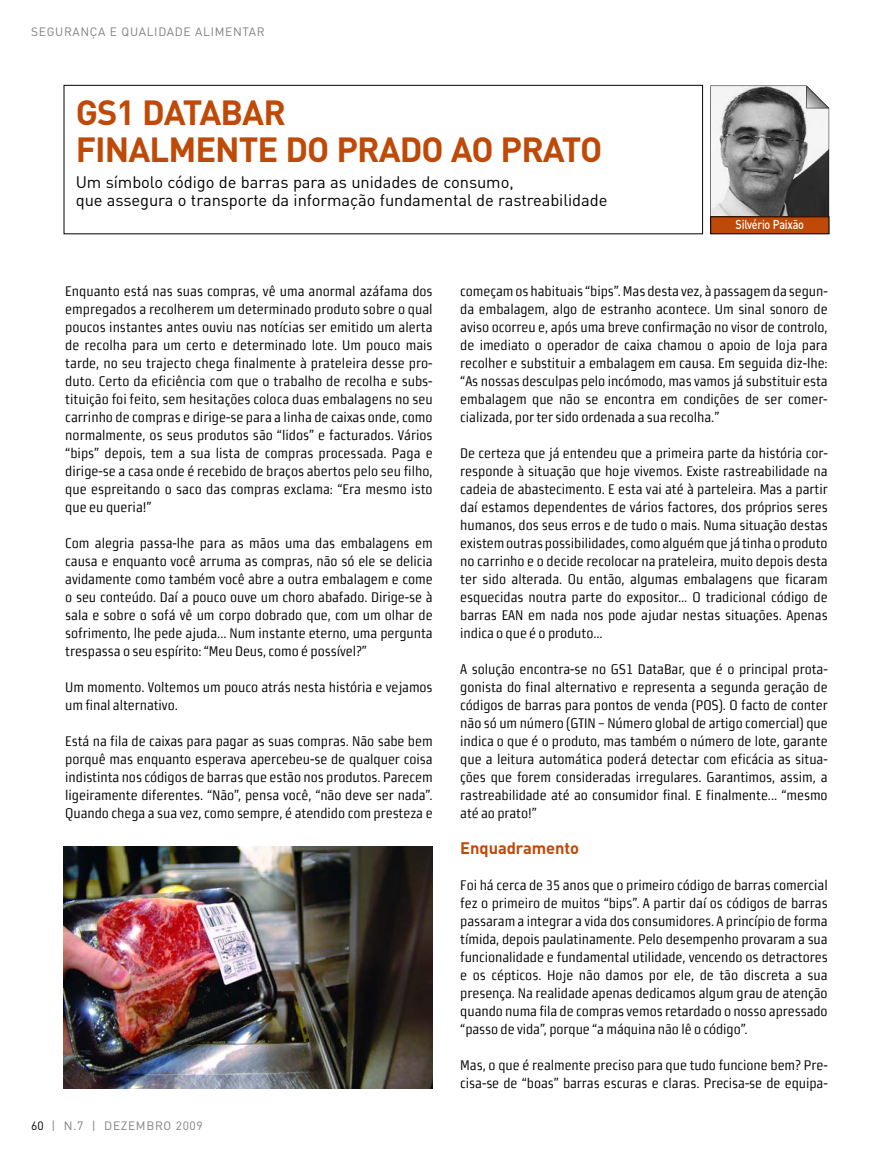
<style>
.page{position:relative;width:893px;height:1149px;background:#fff}
.page>*{position:absolute;margin:0;border:0;box-sizing:border-box;transform-origin:0 0}
.t1{font:700 34.5px/37.5px "DIN";letter-spacing:-.025em;color:#bf4907}
.t2{font:16.5px/18px "DIN";letter-spacing:-.005em;color:#000}
.t3{font:700 16.5px "DIN";letter-spacing:-.005em;color:#bf4907}
.t4{font:13.95px/18px "Morgan Sn Cn Lining";letter-spacing:-.005em;color:#000;text-align:justify}
.t5{font:500 12.75px "DIN";letter-spacing:-.02em;color:#fff;scale:.85 1}
.t6{font:12px "DIN";letter-spacing:.05em;color:#808080}
.s1{color:#000}
</style>
<div class="page">
<div style="left:64px;top:85px;width:639px;height:149px;border:1px solid #000"></div>
<svg style="left:710px;top:85px;width:119px;height:149px"></svg>
<img style="left:64px;top:846px;width:369px;height:241px">
<p class="t6" style="left:31px;top:28px;width:235px">SEGURANÇA E QUALIDADE ALIMENTAR</p>
<h1 class="t1" style="left:76px;top:98px;width:528px">GS1 DATABAR<br>FINALMENTE DO PRADO AO PRATO</h1>
<p class="t2" style="left:76px;top:175px;width:533px">Um símbolo código de barras para as unidades de consumo,<br>que assegura o transporte da informação fundamental de rastreabilidade</p>
<p class="t5" style="left:736px;top:220px;width:82px">Silvério Paixão</p>
<p class="t4" style="left:65px;top:282px;width:369px">Enquanto está nas suas compras, vê uma anormal azáfama dos empregados a recolherem um determinado produto sobre o qual poucos instantes antes ouviu nas notícias ser emitido um alerta de recolha para um certo e determinado lote. Um pouco mais tarde, no seu trajecto chega finalmente à prateleira desse pro&shy;duto. Certo da eficiência com que o trabalho de recolha e subs&shy;tituição foi feito, sem hesitações coloca duas embalagens no seu carrinho de compras e dirige-se para a linha de caixas onde, como normalmente, os seus produtos são “lidos” e facturados. Vários “bips” depois, tem a sua lista de compras processada. Paga e dirige-se a casa onde é recebido de braços abertos pelo seu filho, que espreitando o saco das compras exclama: “Era mesmo isto que eu queria!”</p>
<p class="t4" style="left:65px;top:534px;width:369px">Com alegria passa-lhe para as mãos uma das embalagens em causa e enquanto você arruma as compras, não só ele se delicia avidamente como também você abre a outra embalagem e come o seu conteúdo. Daí a pouco ouve um choro abafado. Dirige-se à sala e sobre o sofá vê um corpo dobrado que, com um olhar de sofrimento, lhe pede ajuda... Num instante eterno, uma pergunta trespassa o seu espírito: “Meu Deus, como é possível?”</p>
<p class="t4" style="left:65px;top:678px;width:369px">Um momento. Voltemos um pouco atrás nesta história e vejamos um final alternativo.</p>
<p class="t4" style="left:65px;top:732px;width:369px">Está na fila de caixas para pagar as suas compras. Não sabe bem porquê mas enquanto esperava apercebeu-se de qualquer coisa indistinta nos códigos de barras que estão nos produtos. Parecem ligeiramente diferentes. “Não”, pensa você, “não deve ser nada”.<br>Quando chega a sua vez, como sempre, é atendido com presteza e</p>
<p class="t6" style="left:31px;top:1121px;width:173px"><span class="s1">60</span> | N.7 | DEZEMBRO 2009</p>
<p class="t4" style="left:460px;top:282px;width:369px">começam os habituais “bips”. Mas desta vez, à passagem da segun&shy;da embalagem, algo de estranho acontece. Um sinal sonoro de aviso ocorreu e, após uma breve confirmação no visor de controlo, de imediato o operador de caixa chamou o apoio de loja para recolher e substituir a embalagem em causa. Em seguida diz-lhe: “As nossas desculpas pelo incómodo, mas vamos já substituir esta embalagem que não se encontra em condições de ser comer&shy;cializada, por ter sido ordenada a sua recolha.”</p>
<p class="t4" style="left:460px;top:444px;width:369px">De certeza que já entendeu que a primeira parte da história cor&shy;responde à situação que hoje vivemos. Existe rastreabilidade na cadeia de abastecimento. E esta vai até à parteleira. Mas a partir daí estamos dependentes de vários factores, dos próprios seres humanos, dos seus erros e de tudo o mais. Numa situação destas existem outras possibilidades, como alguém que já tinha o produto no carrinho e o decide recolocar na prateleira, muito depois desta ter sido alterada. Ou então, algumas embalagens que ficaram esquecidas noutra parte do expositor... O tradicional código de barras EAN em nada nos pode ajudar nestas situações. Apenas indica o que é o produto...</p>
<p class="t4" style="left:460px;top:660px;width:369px">A solução encontra-se no GS1 DataBar, que é o principal prota&shy;gonista do final alternativo e representa a segunda geração de códigos de barras para pontos de venda (POS). O facto de conter não só um número (GTIN – Número global de artigo comercial) que indica o que é o produto, mas também o número de lote, garante que a leitura automática poderá detectar com eficácia as situa&shy;ções que forem consideradas irregulares. Garantimos, assim, a rastreabilidade até ao consumidor final. E finalmente... “mesmo até ao prato!”</p>
<p class="t3" style="left:460px;top:842px;width:120px">Enquadramento</p>
<p class="t4" style="left:460px;top:876px;width:369px">Foi há cerca de 35 anos que o primeiro código de barras comercial fez o primeiro de muitos “bips”. A partir daí os códigos de barras passaram a integrar a vida dos consumidores. A princípio de forma tímida, depois paulatinamente. Pelo desempenho provaram a sua funcionalidade e fundamental utilidade, vencendo os detractores e os cépticos. Hoje não damos por ele, de tão discreta a sua presença. Na realidade apenas dedicamos algum grau de atenção quando numa fila de compras vemos retardado o nosso apressado “passo de vida”, porque “a máquina não lê o código”.</p>
<p class="t4" style="left:460px;top:1056px;width:369px">Mas, o que é realmente preciso para que tudo funcione bem? Pre&shy;cisa-se de “boas” barras escuras e claras. Precisa-se de equipa-</p>
</div>
